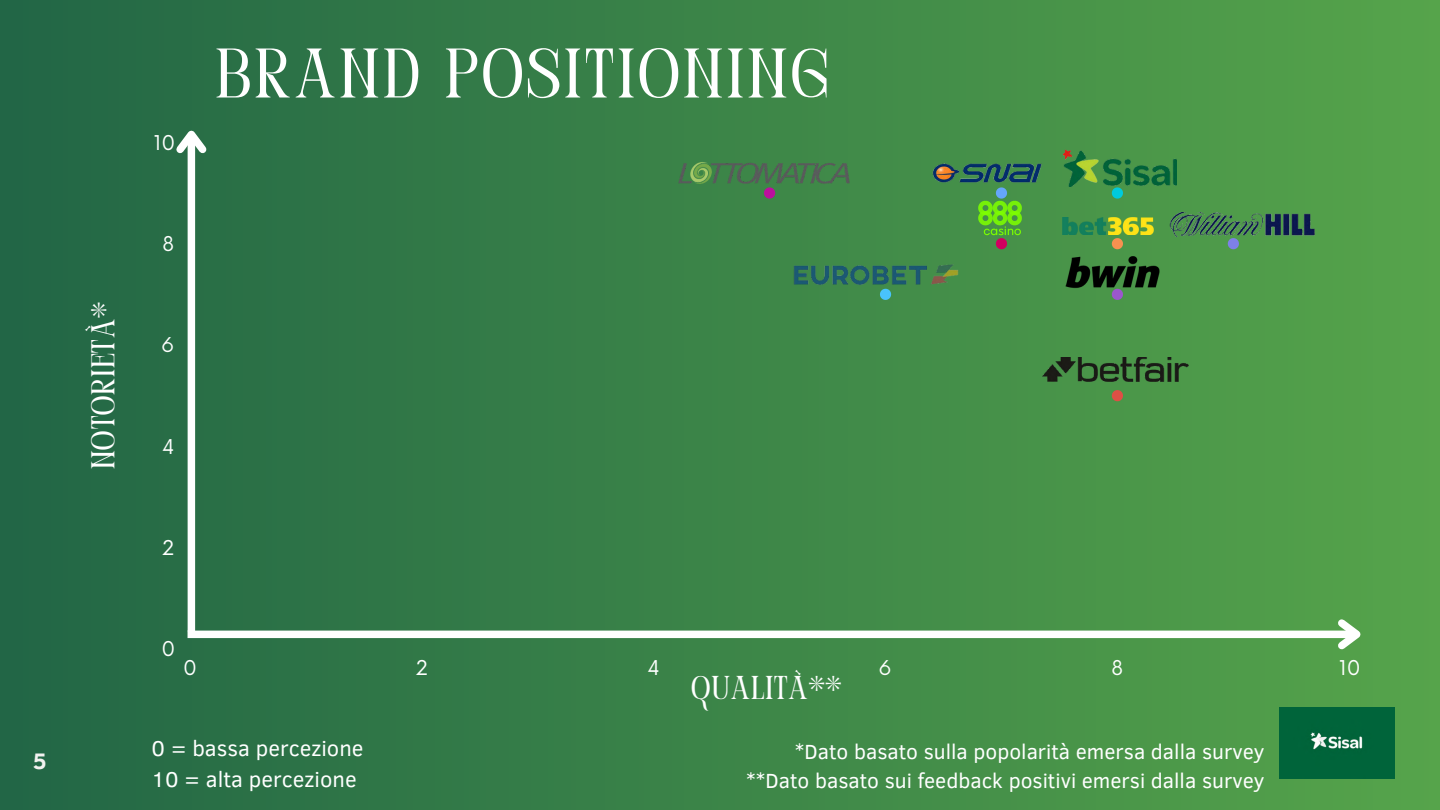
<style>
.page{position:relative;width:1440px;height:810px;background:#fff}
.page>*{position:absolute;margin:0;border:0;box-sizing:border-box;transform-origin:0 0}
.t1{font:70px "Perandoryv 2";letter-spacing:.06em;color:#fff}
.t2{font:33px "Perandoryv 2";letter-spacing:.03em;color:#fff}
.t3{font:700 23px "Clear Sans";color:#f2f2f0}
.t4{font:22px "Clear Sans";color:#fff}
.t5{font:21px "Clear Sans";color:#fff}
.t6{font:19.9px "Now";color:#fff}
</style>
<div class="page">
<div style="left:0;top:0;width:1440px;height:810px;background:linear-gradient(to right,#226646,#56a44b)"></div>
<svg style="left:1112px;top:187px;width:11px;height:12px"></svg>
<svg style="left:880px;top:289px;width:11px;height:11px"></svg>
<svg style="left:996px;top:187px;width:11px;height:12px"></svg>
<svg style="left:1228px;top:238px;width:11px;height:11px"></svg>
<svg style="left:1112px;top:289px;width:11px;height:11px"></svg>
<svg style="left:764px;top:188px;width:11px;height:11px"></svg>
<svg style="left:996px;top:238px;width:11px;height:11px"></svg>
<svg style="left:1112px;top:390px;width:11px;height:11px"></svg>
<svg style="left:1112px;top:238px;width:11px;height:11px"></svg>
<div style="left:188px;top:134px;width:7px;height:497px;background:#fff"></div>
<svg style="left:170px;top:122px;width:43px;height:38px"></svg>
<div style="left:188px;top:631px;width:1169px;height:7px;background:#fff"></div>
<svg style="left:1331px;top:613px;width:38px;height:43px"></svg>
<img style="left:670px;top:158px;width:187px;height:30px">
<img style="left:1056px;top:217px;width:104px;height:18px">
<img style="left:919px;top:162px;width:137px;height:22px">
<img style="left:1066px;top:256px;width:94px;height:33px">
<img style="left:1063px;top:149px;width:114px;height:38px">
<img style="left:977px;top:201px;width:47px;height:34px">
<img style="left:1165px;top:213px;width:153px;height:24px">
<img style="left:1042px;top:358px;width:147px;height:23px">
<div style="left:1280px;top:707px;width:114px;height:72px;background:#00643a"></div>
<p class="t3" style="left:33px;top:745px;width:15px">5</p>
<p class="t2" style="left:90px;top:469px;width:168px;rotate:-90deg">NOTORIETÀ*</p>
<p class="t6" style="left:154px;top:132px;width:23px">10</p>
<p class="t6" style="left:163px;top:233px;width:13px">8</p>
<h2 class="t1" style="left:216px;top:45px;width:613px">BRAND POSITIONING</h2>
<p class="t6" style="left:161px;top:334px;width:15px">6</p>
<p class="t6" style="left:162px;top:435px;width:14px">4</p>
<p class="t6" style="left:162px;top:537px;width:14px">2</p>
<p class="t6" style="left:161px;top:638px;width:15px">0</p>
<p class="t6" style="left:183px;top:657px;width:15px">0</p>
<p class="t6" style="left:416px;top:657px;width:14px">2</p>
<p class="t6" style="left:647px;top:657px;width:14px">4</p>
<p class="t6" style="left:879px;top:657px;width:15px">6</p>
<p class="t6" style="left:1112px;top:657px;width:13px">8</p>
<p class="t6" style="left:1339px;top:657px;width:23px">10</p>
<p class="t2" style="left:692px;top:674px;width:151px">QUALITÀ**</p>
<p class="t4" style="left:152px;top:733px;width:213px">0 = bassa percezione</p>
<p class="t4" style="left:152px;top:764px;width:207px">10 = alta percezione</p>
<p class="t5" style="left:795px;top:736px;width:471px">*Dato basato sulla popolarità emersa dalla survey</p>
<p class="t5" style="left:746px;top:765px;width:520px">**Dato basato sui feedback positivi emersi dalla survey</p>
</div>
